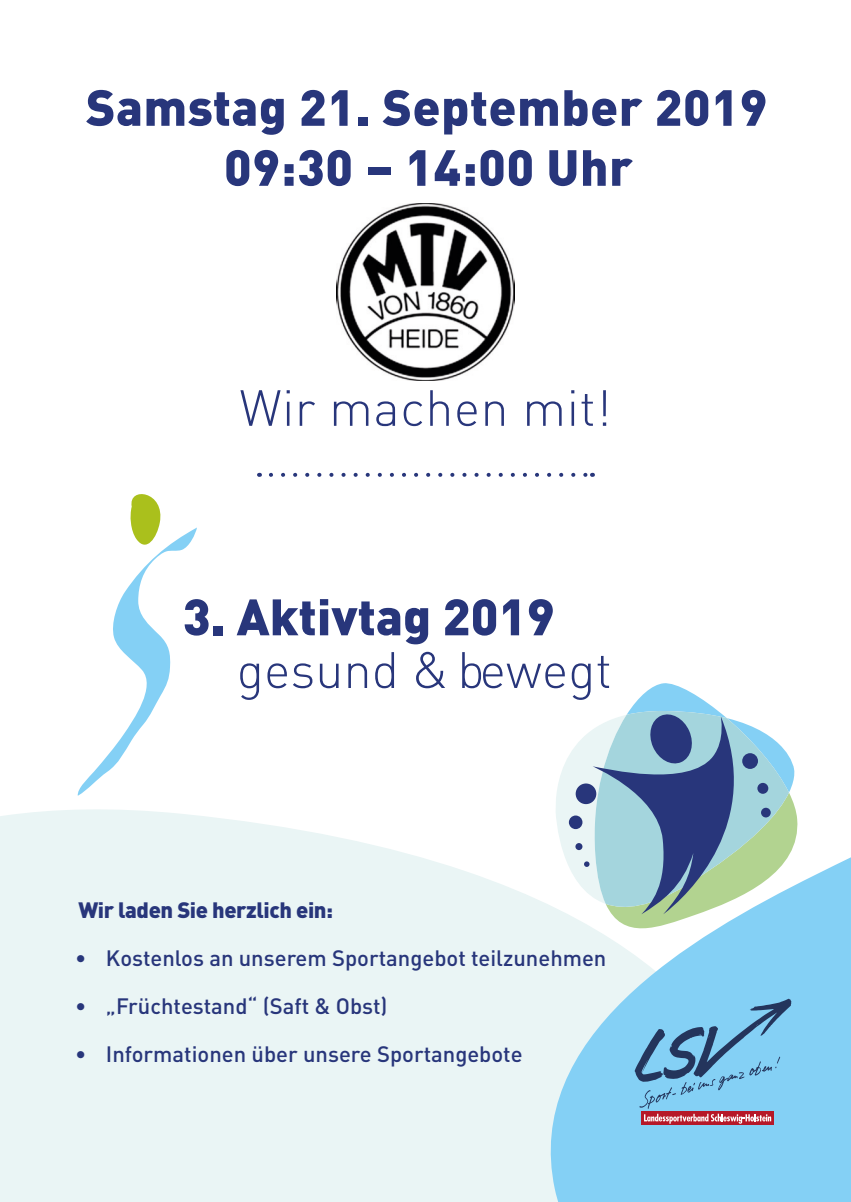
<style>
.page{position:relative;width:851px;height:1202px;background:#fff}
.page>*{position:absolute;margin:0;border:0;box-sizing:border-box;transform-origin:0 0}
.t1{font:900 50.4px "DIN Pro";color:#28367b}
.t2{font:300 50.4px "DIN Pro";color:#28367b}
.t3{font:900 50px/60px "DIN Pro";letter-spacing:.01em;color:#28367b;text-align:center}
.t4{font:300 50px "DIN Pro";letter-spacing:.01em;color:#28367b}
.t5{font:500 22px "DIN Pro";color:#28367b}
.t6{font:900 22px "DIN Pro";letter-spacing:-.02em;color:#28367b}
</style>
<div class="page">
<img style="left:337px;top:204px;width:177px;height:176px">
<div style="left:0;top:809px;width:523px;height:393px;background:#eaf5f5"></div>
<svg style="left:523px;top:858px;width:327px;height:344px;fill:#84d0f5"></svg>
<div style="left:641px;top:1112px;width:132px;height:13px;background:#b61828"></div>
<svg style="left:634px;top:999px;width:157px;height:125px"></svg>
<svg style="left:77px;top:494px;width:120px;height:302px"></svg>
<svg style="left:271px;top:473px;width:315px;height:4px"></svg>
<svg style="left:547px;top:683px;width:254px;height:258px"></svg>
<div style="left:742px;top:753px;width:15px;height:16px;background:#28367b;border-radius:50%"></div>
<div style="left:757px;top:783px;width:11px;height:11px;background:#28367b;border-radius:50%"></div>
<div style="left:761px;top:808px;width:9px;height:9px;background:#28367b;border-radius:50%"></div>
<h2 class="t3" style="left:86px;top:76px;width:682px">Samstag 21. September 2019<br>09:30 – 14:00 Uhr</h2>
<h2 class="t4" style="left:239px;top:374px;width:373px">Wir machen mit!</h2>
<h1 class="t1" style="left:182px;top:583px;width:373px">3. Aktivtag 2019</h1>
<h1 class="t2" style="left:237px;top:635px;width:376px">gesund &amp; bewegt</h1>
<p class="t6" style="left:78px;top:895px;width:256px">Wir laden Sie herzlich ein:</p>
<p class="t5" style="left:75px;top:943px;width:533px">• Kostenlos an unserem Sportangebot teilzunehmen</p>
<p class="t5" style="left:75px;top:991px;width:314px">• „Früchtestand“ (Saft &amp; Obst)</p>
<p class="t5" style="left:75px;top:1039px;width:449px">• Informationen über unsere Sportangebote</p>
</div>
